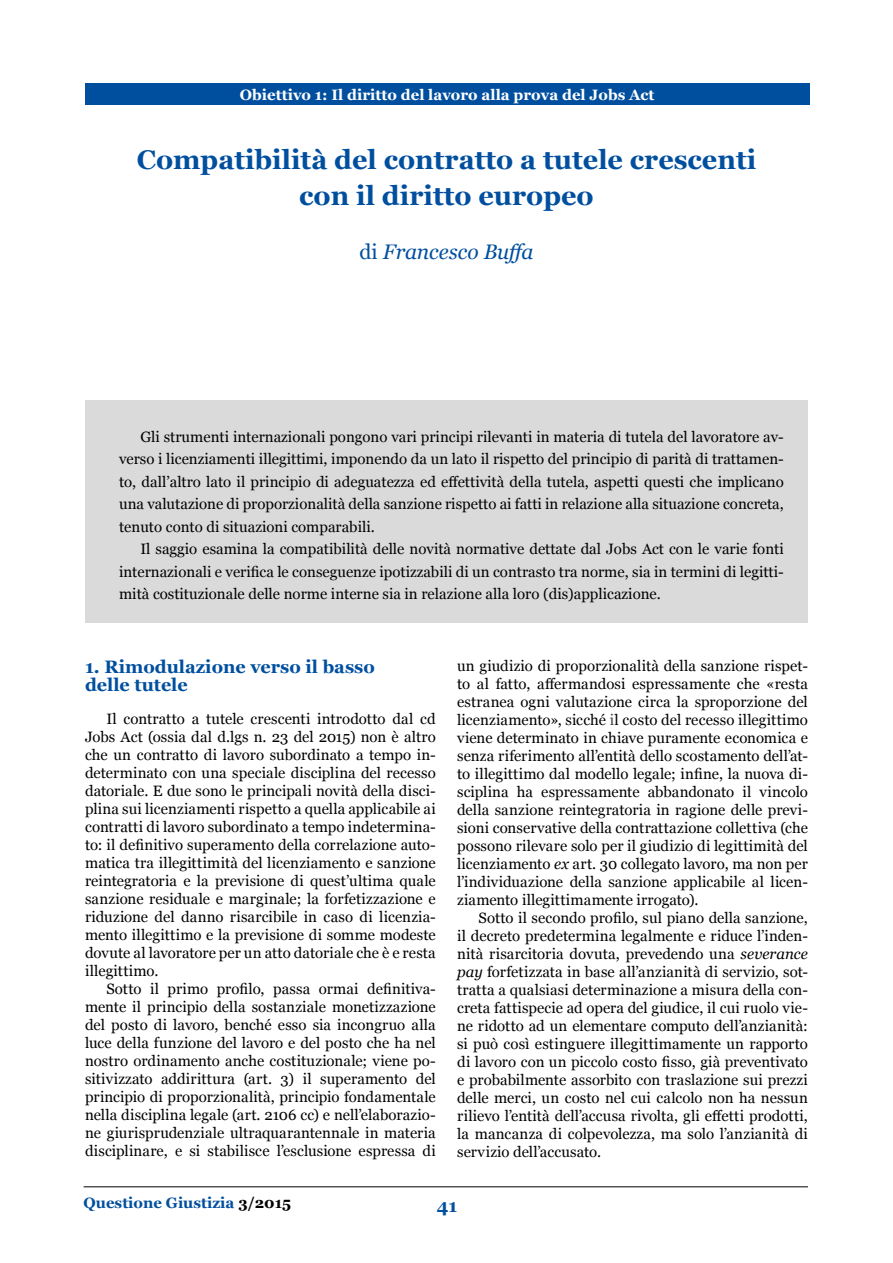
<style>
.page{position:relative;width:893px;height:1263px;background:#fff}
.page>*{position:absolute;margin:0;border:0;box-sizing:border-box;transform-origin:0 0}
.t1{font:700 27px/36px "Georgia";color:#004f9f;text-align:center}
.t2{font:italic 21px "Georgia";letter-spacing:-.005em;color:#004f9f}
.t3{font:700 18px/18px "Georgia";color:#004f9f}
.t4{font:15px/18px "Georgia";color:#000;text-align:justify}
.t5{font:700 15px "Georgia";color:#fff}
.t6{font:700 15px "Georgia";color:#004f9f}
.s1{font-style:normal}
.s2{color:#444}
.s3{font-style:italic}
.s4{color:#000}
</style>
<div class="page">
<hr style="left:84px;top:1186px;width:724px;height:1px;background:#000">
<div style="left:85px;top:83px;width:724px;height:22px;background:#004f9f"></div>
<div style="left:85px;top:401px;width:723px;height:222px;background:#dadada"></div>
<p class="t5" style="left:240px;top:85px;width:416px">Obiettivo 1: Il diritto del lavoro alla prova del Jobs Act</p>
<h1 class="t1" style="left:137px;top:142px;width:621px">Compatibilità del contratto a tutele crescenti con il diritto europeo</h1>
<h2 class="t2" style="left:359px;top:239px;width:176px"><span class="s1">di</span> Francesco Buffa</h2>
<p class="t4" style="left:119px;top:425px;width:666px;line-height:22.5px;text-indent:21px">Gli strumenti internazionali pongono vari principi rilevanti in materia di tutela del lavoratore av&shy;verso i licenziamenti illegittimi, imponendo da un lato il rispetto del principio di parità di trattamen&shy;to, dall’altro lato il principio di adeguatezza ed effettività della tutela, aspetti questi che implicano una valutazione di proporzionalità della sanzione rispetto ai fatti in relazione alla situazione concreta, tenuto conto di situazioni comparabili.</p>
<p class="t4" style="left:119px;top:538px;width:666px;line-height:22.5px;text-indent:21px">Il saggio esamina la compatibilità delle novità normative dettate dal Jobs Act con le varie fonti internazionali e verifica le conseguenze ipotizzabili di un contrasto tra norme, sia in termini di legitti&shy;mità costituzionale delle norme interne sia in relazione alla loro (dis)applicazione.</p>
<p class="t3" style="left:85px;top:658px;width:291px">1. Rimodulazione verso il basso delle tutele</p>
<p class="t4" style="left:85px;top:710px;width:352px;text-indent:21px">Il contratto a tutele crescenti introdotto dal cd Jobs Act (ossia dal d.lgs n. 23 del 2015) non è altro che un contratto di lavoro subordinato a tempo in&shy;determinato con una speciale disciplina del recesso datoriale. E due sono le principali novità della disci&shy;plina sui licenziamenti rispetto a quella applicabile ai contratti di lavoro subordinato a tempo indetermina&shy;to: il definitivo superamento della correlazione auto&shy;matica tra illegittimità del licenziamento e sanzione reintegratoria e la previsione di quest’ultima quale sanzione residuale e marginale; la forfetizzazione e riduzione del danno risarcibile in caso di licenzia&shy;mento illegittimo e la previsione di somme modeste dovute al lavoratore per un atto datoriale che è e resta illegittimo.</p>
<p class="t4" style="left:85px;top:980px;width:352px;text-indent:21px">Sotto il primo profilo, passa ormai definitiva&shy;mente il principio della sostanziale monetizzazione del posto di lavoro, benché esso sia incongruo alla luce della funzione del lavoro e del posto che ha nel nostro ordinamento anche costituzionale; viene po&shy;sitivizzato addirittura (art. 3) il superamento del principio di proporzionalità, principio fondamentale nella disciplina legale (art. 2106 cc) e nell’elaborazio&shy;ne giurisprudenziale ultraquarantennale in materia disciplinare, e si stabilisce l’esclusione espressa di</p>
<p class="t4" style="left:457px;top:657px;width:352px">un giudizio di proporzionalità della sanzione rispet&shy;to al fatto, affermandosi espressamente che «resta estranea ogni valutazione circa la sproporzione del licenziamento», sicché <span class="s2">i</span>l costo del recesso illegittimo viene determinato in chiave puramente economica e senza riferimento all’entità dello scostamento dell’at&shy;to illegittimo dal modello legale; infine, la nuova di&shy;sciplina ha espressamente abbandonato il vincolo della sanzione reintegratoria in ragione delle previ&shy;sioni conservative della contrattazione collettiva (che possono rilevare solo per il giudizio di legittimità del licenziamento <span class="s3">ex</span> art. 30 collegato lavoro, ma non per l’individuazione della sanzione applicabile al licen&shy;ziamento illegittimamente irrogato).</p>
<p class="t4" style="left:457px;top:909px;width:352px;text-indent:21px">Sotto il secondo profilo, sul piano della sanzione, il decreto predetermina legalmente e riduce l’inden&shy;nità risarcitoria dovuta, prevedendo una <span class="s3">severance pay</span> forfetizzata in base all’anzianità di servizio, sot&shy;tratta a qualsiasi determinazione a misura della con&shy;creta fattispecie ad opera del giudice, il cui ruolo vie&shy;ne ridotto ad un elementare computo dell’anzianità: si può così estinguere illegittimamente un rapporto di lavoro con un piccolo costo fisso, già preventivato e probabilmente assorbito con traslazione sui prezzi delle merci, un costo nel cui calcolo non ha nessun rilievo l’entità dell’accusa rivolta, gli effetti prodotti, la mancanza di colpevolezza, ma solo l’anzianità di servizio dell’accusato.</p>
<p class="t6" style="left:84px;top:1193px;width:209px">Questione Giustizia <span class="s4">3/2015</span></p>
<p class="t3" style="left:437px;top:1196px;width:22px">41</p>
</div>
